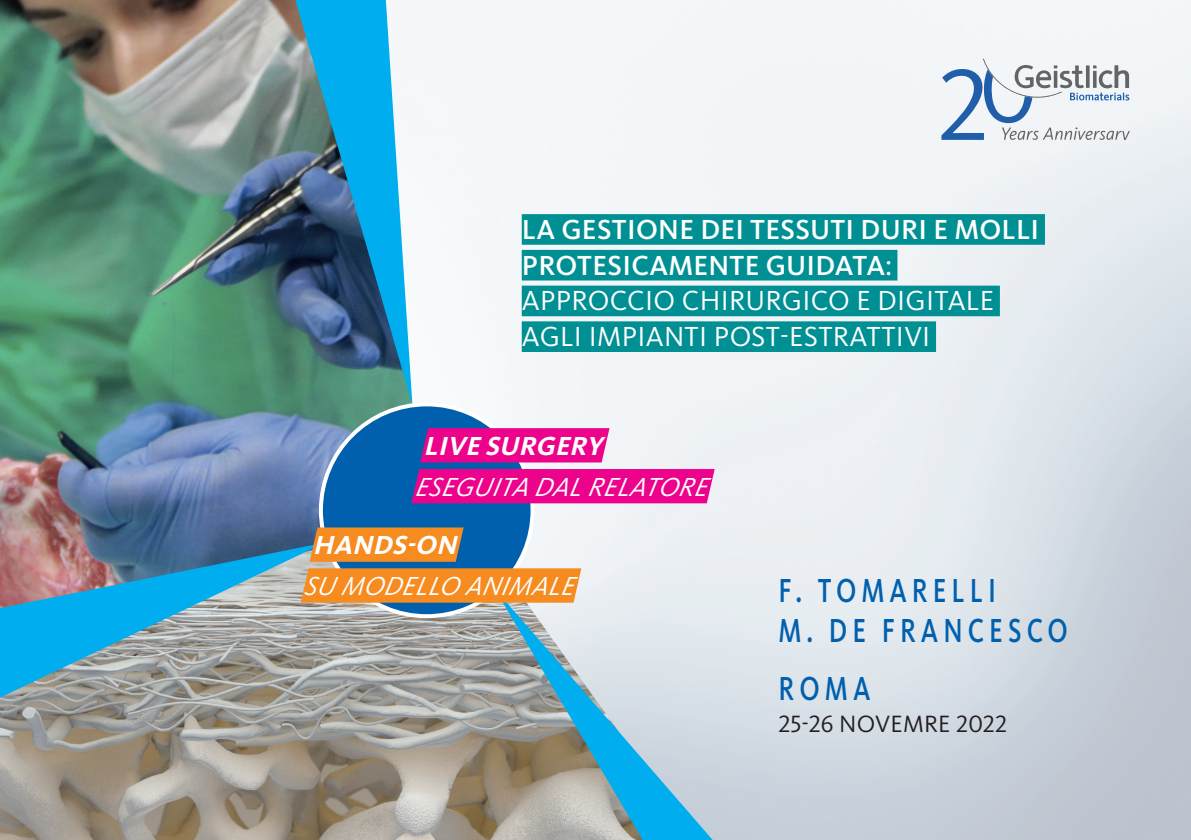
<style>
.page{position:relative;width:1191px;height:840px;background:#fff}
.page>*{position:absolute;margin:0;border:0;box-sizing:border-box;transform-origin:0 0}
.t1{font:500 34.4px "Kievit OT";color:#0160ae;scale:.77 1}
.t2{font:28.6px/35.8px "Kievit OT";letter-spacing:.01em;color:#fff}
.t3{font:italic 27px "Kievit OT";color:#fff}
.t4{font:italic 700 27px "Kievit OT";color:#fff}
.t5{font:24.4px "Kievit OT";color:#231f20}
.s1{font-weight:500}
</style>
<div class="page">
<img style="left:454px;top:0;width:737px;height:839px">
<img style="left:0;top:540px;width:696px;height:299px">
<div style="left:522px;top:214px;width:523px;height:30px;background:#009093"></div>
<div style="left:522px;top:250px;width:375px;height:30px;background:#009093"></div>
<div style="left:522px;top:285px;width:478px;height:31px;background:#009093"></div>
<div style="left:522px;top:321px;width:414px;height:31px;background:#009093"></div>
<img style="left:0;top:0;width:418px;height:647px">
<svg style="left:295px;top:0;width:117px;height:405px;background:#3e91b2"></svg>
<svg style="left:0;top:542px;width:326px;height:155px;background:#6e9db1"></svg>
<svg style="left:494px;top:588px;width:218px;height:251px;background:#a3c0ca"></svg>
<svg style="left:941px;top:59px;width:189px;height:80px"></svg>
<div style="left:321px;top:404px;width:211px;height:212px;background:#0160ae;border-radius:50%"></div>
<div style="left:424px;top:428px;width:181px;height:34px;background:#ed028c"></div>
<div style="left:415px;top:468px;width:295px;height:35px;background:#ed028c"></div>
<div style="left:313px;top:527px;width:147px;height:34px;background:#f68b1f"></div>
<div style="left:305px;top:568px;width:272px;height:34px;background:#f68b1f"></div>
<p class="t2" style="left:522px;top:211px;width:519px"><span class="s1">LA GESTIONE DEI TESSUTI DURI E MOLLI<br>PROTESICAMENTE GUIDATA</span>:<br>APPROCCIO CHIRURGICO E DIGITALE<br>AGLI IMPIANTI POST-ESTRATTIVI</p>
<p class="t4" style="left:423px;top:429px;width:187px">LIVE SURGERY</p>
<p class="t3" style="left:415px;top:470px;width:301px">ESEGUITA DALRELATORE</p>
<p class="t4" style="left:313px;top:528px;width:152px">HANDS-ON</p>
<p class="t3" style="left:304px;top:569px;width:278px">SU MODELLO ANIMALE</p>
<p class="t1" style="left:778px;top:569px;width:80px">F. TOMARE</p>
<p class="t1" style="left:951px;top:569px;width:53px">LLI</p>
<p class="t1" style="left:778px;top:609px;width:162px">M. DE FRANCESCO</p>
<p class="t1" style="left:778px;top:667px;width:31px">ROMA</p>
<p class="t5" style="left:778px;top:709px;width:230px">25-26 N OVEMRE 2022</p>
</div>
